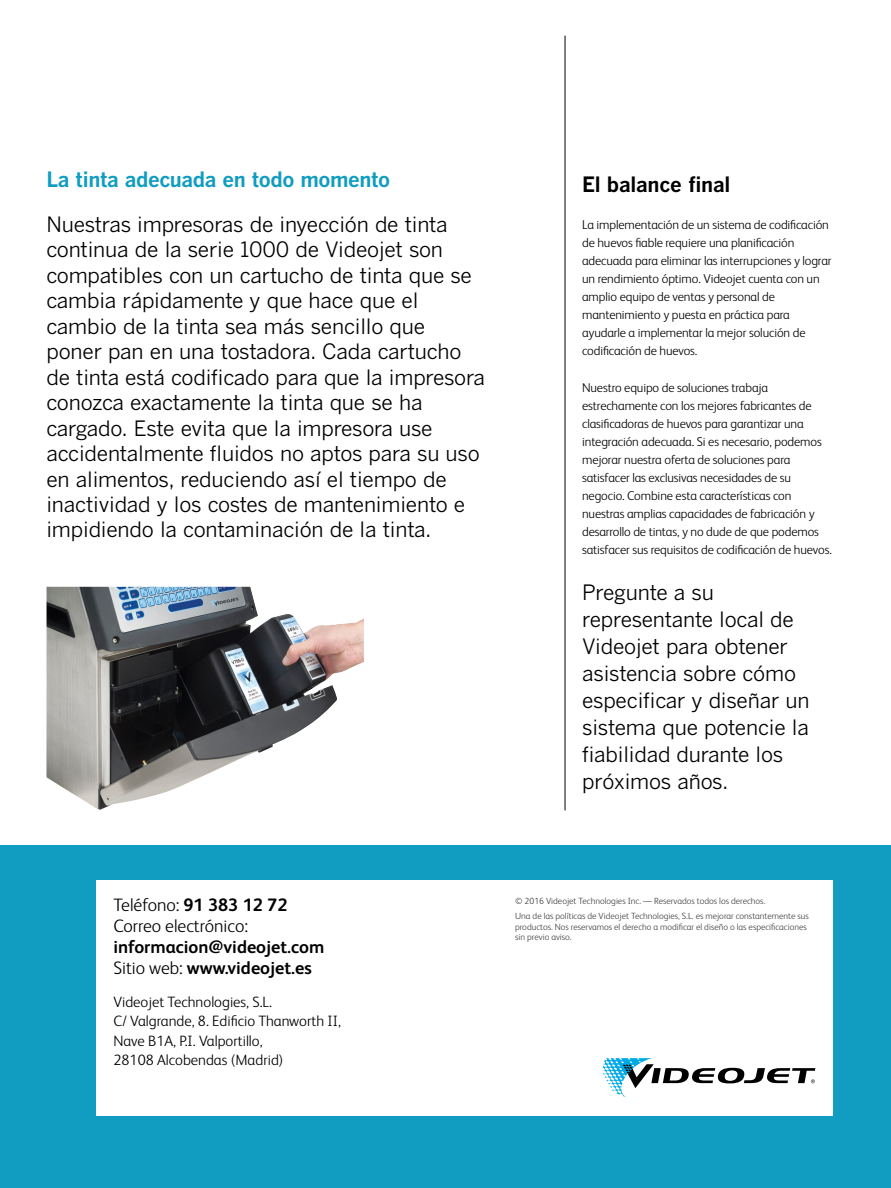
<style>
.page{position:relative;width:891px;height:1188px;background:#fff}
.page>*{position:absolute;margin:0;border:0;box-sizing:border-box;transform-origin:0 0}
.t1{font:21px/25.5px "Benton Gothic";letter-spacing:-.01em;color:#000}
.t2{font:700 21px "Benton Gothic";letter-spacing:-.02em;color:#109dc1}
.t3{font:700 21px "Benton Gothic";letter-spacing:-.015em;color:#000}
.t4{font:700 18px/21px "FS Albert Pro";color:#000}
.t5{font:300 18px/21px "FS Albert Pro";color:#000}
.t6{font:300 15px/19.5px "FS Albert Pro";color:#000}
.t7{font:300 12.75px/18px "FS Albert Pro";letter-spacing:-.01em;color:#000}
.t8{font:300 9px/14.7px "FS Albert Pro";color:#414042}
.s1{font-weight:700}
.s2{font-weight:300}
</style>
<div class="page">
<hr style="left:565px;top:36px;width:1px;height:774px;background:#000">
<img style="left:46px;top:587px;width:318px;height:223px">
<div style="left:0;top:846px;width:891px;height:342px;background:#109dc1"></div>
<div style="left:96px;top:880px;width:737px;height:236px;background:#fff"></div>
<svg style="left:603px;top:1058px;width:212px;height:39px"></svg>
<h1 class="t2" style="left:46px;top:167px;width:345px">La tinta adecuada en todo momento</h1>
<p class="t1" style="left:46px;top:212px;width:440px">Nuestras impresoras de inyección de tinta continua de la serie 1000 de Videojet son compatibles con un cartucho de tinta que se cambia rápidamente y que hace que el cambio de la tinta sea más sencillo que poner pan en una tostadora. Cada cartucho de tinta está codificado para que la impresora conozca exactamente la tinta que se ha cargado. Este evita que la impresora use accidentalmente fluidos no aptos para su uso en alimentos, reduciendo así el tiempo de inactividad y los costes de mantenimiento e impidiendo la contaminación de la tinta.</p>
<h1 class="t3" style="left:582px;top:172px;width:150px">El balance final</h1>
<p class="t7" style="left:582px;top:215px;width:251px">La implementación de un sistema de codificación de huevos fiable requiere una planificación adecuada para eliminar las interrupciones y lograr un rendimiento óptimo. Videojet cuenta con un amplio equipo de ventas y personal de mantenimiento y puesta en práctica para ayudarle a implementar la mejor solución de codificación de huevos.</p>
<p class="t7" style="left:582px;top:378px;width:251px">Nuestro equipo de soluciones trabaja estrechamente con los mejores fabricantes de clasificadoras de huevos para garantizar una integración adecuada. Si es necesario, podemos mejorar nuestra oferta de soluciones para satisfacer las exclusivas necesidades de su negocio. Combine esta características con nuestras amplias capacidades de fabricación y desarrollo de tintas, y no dude de que podemos satisfacer sus requisitos de codificación de huevos.</p>
<h1 class="t1" style="left:582px;top:579px;width:229px;line-height:27px">Pregunte a su representante local de<br>Videojet para obtener asistencia sobre cómo especificar y diseñar un sistema que potencie la fiabilidad durante los próximos años.</h1>
<h2 class="t5" style="left:113px;top:894px;width:176px">Teléfono: <span class="s1">91 383 12 72<br></span>Correo electrónico:</h2>
<h2 class="t4" style="left:113px;top:936px;width:213px">informacion@videojet.com<br><span class="s2">Sitio web:</span> www.videojet.es</h2>
<p class="t6" style="left:113px;top:991px;width:229px">Videojet Technologies, S.L.<br>C/ Valgrande, 8. Edificio Thanworth II,<br>Nave B1A, P.I. Valportillo,<br>28108 Alcobendas (Madrid)</p>
<p class="t8" style="left:515px;top:893px;width:295px">© 2016 Videojet Technologies Inc. — Reservados todos los derechos.<br>Una de las políticas de Videojet Technologies, S.L. es mejorar constantemente sus</p>
<p class="t8" style="left:515px;top:921px;width:293px;line-height:10.5px">productos. Nos reservamos el derecho a modificar el diseño o las especificaciones sin previo aviso.</p>
</div>
